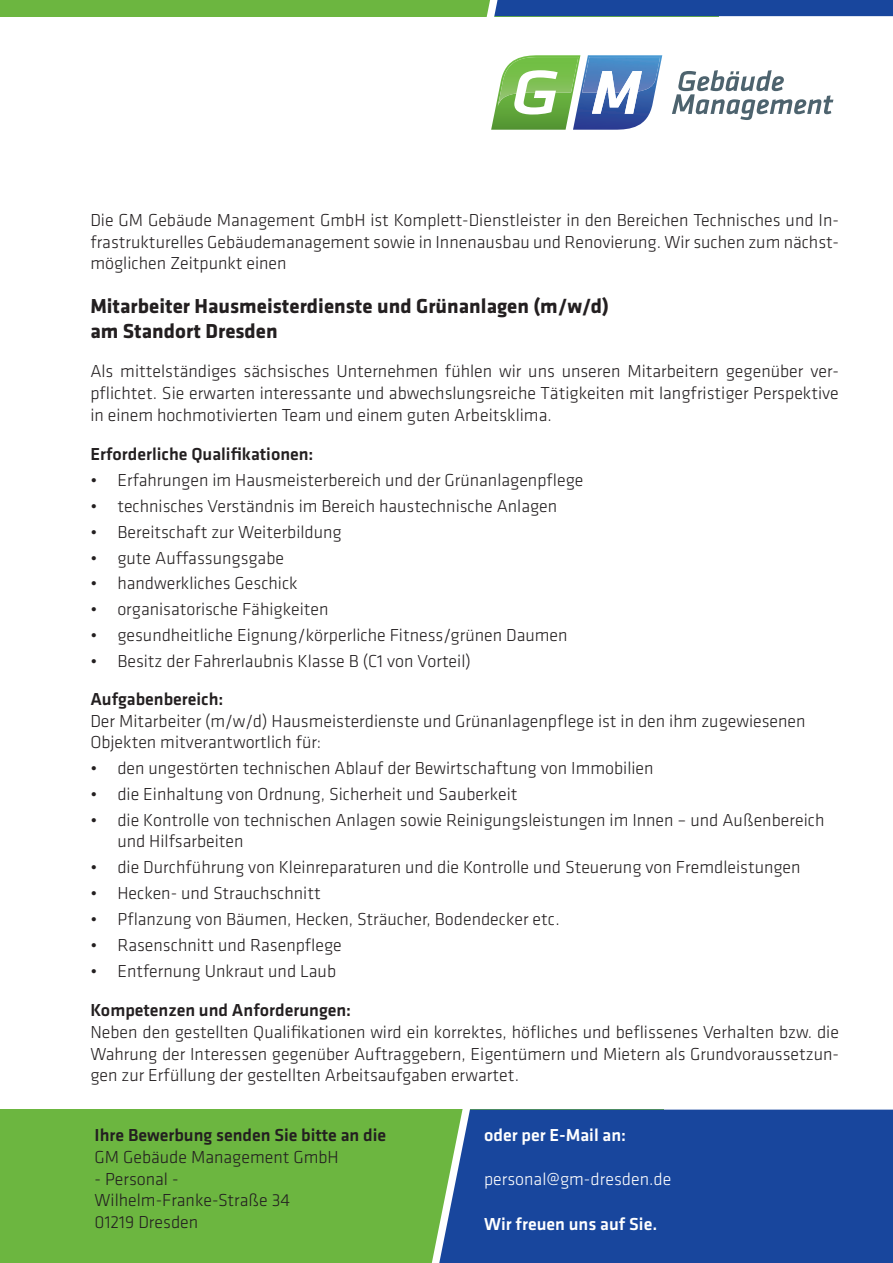
<style>
.page{position:relative;width:893px;height:1263px;background:#fff}
.page>*{position:absolute;margin:0;border:0;box-sizing:border-box;transform-origin:0 0}
.t1{font:700 21px "Klavika";color:#231f20}
.t2{font:300 18px/21.6px "Klavika";color:#231f20;text-align:justify}
.t3{font:500 18px "Klavika";color:#231f20}
.t4{font:500 18px "Klavika";color:#fff}
.t5{font:300 18px "Klavika";color:#fff}
</style>
<div class="page">
<div style="left:0;top:1109px;width:663px;height:154px;background:#6cb640"></div>
<div style="left:471px;top:1109px;width:422px;height:154px;background:#18469d"></div>
<svg style="left:432px;top:1109px;width:39px;height:154px"></svg>
<div style="left:0;top:0;width:719px;height:16px;background:#6cb640"></div>
<svg style="left:485px;top:0;width:408px;height:17px;background:#24519d"></svg>
<svg style="left:672px;top:70px;width:161px;height:50px"></svg>
<svg style="left:491px;top:55px;width:171px;height:75px"></svg>
<p class="t2" style="left:90px;top:210px;width:750px">Die GM Gebäude Management GmbH ist Komplett-Dienstleister in den Bereichen Technisches und In&shy;frastrukturelles Gebäudemanagement sowie in Innenausbau und Renovierung. Wir suchen zum nächst&shy;möglichen Zeitpunkt einen</p>
<p class="t1" style="left:90px;top:294px;width:520px">Mitarbeiter Hausmeisterdienste und Grünanlagen (m/w/d)</p>
<p class="t1" style="left:90px;top:319px;width:189px">am Standort Dresden</p>
<p class="t2" style="left:90px;top:361px;width:750px">Als mittelständiges sächsisches Unternehmen fühlen wir uns unseren Mitarbeitern gegenüber ver&shy;pflichtet. Sie erwarten interessante und abwechslungsreiche Tätigkeiten mit langfristiger Perspektive in einem hochmotivierten Team und einem guten Arbeitsklima.</p>
<p class="t3" style="left:90px;top:444px;width:225px">Erforderliche Qualifikationen:</p>
<p class="t2" style="left:90px;top:470px;width:495px">• Erfahrungen im Hausmeisterbereich und der Grünanlagenpflege</p>
<p class="t2" style="left:90px;top:495px;width:468px">• technisches Verständnis im Bereich haustechnische Anlagen</p>
<p class="t2" style="left:90px;top:521px;width:253px">• Bereitschaft zur Weiterbildung</p>
<p class="t2" style="left:90px;top:547px;width:195px">• gute Auffassungsgabe</p>
<p class="t2" style="left:90px;top:573px;width:209px">• handwerkliches Geschick</p>
<p class="t2" style="left:90px;top:599px;width:240px">• organisatorische Fähigkeiten</p>
<p class="t2" style="left:90px;top:625px;width:479px">• gesundheitliche Eignung/körperliche Fitness/grünen Daumen</p>
<p class="t2" style="left:90px;top:650px;width:382px">• Besitz der Fahrerlaubnis Klasse B (C1 von Vorteil)</p>
<p class="t3" style="left:90px;top:689px;width:135px">Aufgabenbereich:</p>
<p class="t2" style="left:90px;top:710px;width:717px">Der Mitarbeiter (m/w/d) Hausmeisterdienste und Grünanlagenpflege ist in den ihm zugewiesenen<br>Objekten mitverantwortlich für:</p>
<p class="t2" style="left:90px;top:758px;width:565px">• den ungestörten technischen Ablauf der Bewirtschaftung von Immobilien</p>
<p class="t2" style="left:90px;top:783px;width:429px">• die Einhaltung von Ordnung, Sicherheit und Sauberkeit</p>
<p class="t2" style="left:117px;top:809px;width:709px;text-indent:-27px">• die Kontrolle von technischen Anlagen sowie Reinigungsleistungen im Innen – und Außenbereich und Hilfsarbeiten</p>
<p class="t2" style="left:90px;top:857px;width:712px">• die Durchführung von Kleinreparaturen und die Kontrolle und Steuerung von Fremdleistungen</p>
<p class="t2" style="left:90px;top:883px;width:232px">• Hecken- und Strauchschnitt</p>
<p class="t2" style="left:90px;top:908px;width:471px">• Pflanzung von Bäumen, Hecken, Sträucher, Bodendecker etc.</p>
<p class="t2" style="left:90px;top:934px;width:253px">• Rasenschnitt und Rasenpflege</p>
<p class="t2" style="left:90px;top:960px;width:247px">• Entfernung Unkraut und Laub</p>
<p class="t3" style="left:90px;top:1000px;width:262px">Kompetenzen und Anforderungen:</p>
<p class="t2" style="left:90px;top:1021px;width:750px">Neben den gestellten Qualifikationen wird ein korrektes, höfliches und beflissenes Verhalten bzw. die Wahrung der Interessen gegenüber Auftraggebern, Eigentümern und Mietern als Grundvoraussetzun&shy;gen zur Erfüllung der gestellten Arbeitsaufgaben erwartet.</p>
<p class="t3" style="left:95px;top:1126px;width:293px">Ihre Bewerbung senden Sie bitte an die</p>
<p class="t2" style="left:95px;top:1147px;width:246px">GM Gebäude Management GmbH</p>
<p class="t2" style="left:95px;top:1168px;width:85px">- Personal -</p>
<p class="t2" style="left:95px;top:1190px;width:197px">Wilhelm-Franke-Straße 34</p>
<p class="t2" style="left:95px;top:1211px;width:105px">01219 Dresden</p>
<p class="t4" style="left:484px;top:1126px;width:144px">oder per E-Mail an:</p>
<p class="t5" style="left:484px;top:1169px;width:189px">personal@gm-dresden.de</p>
<p class="t4" style="left:484px;top:1214px;width:175px">Wir freuen uns auf Sie.</p>
</div>
